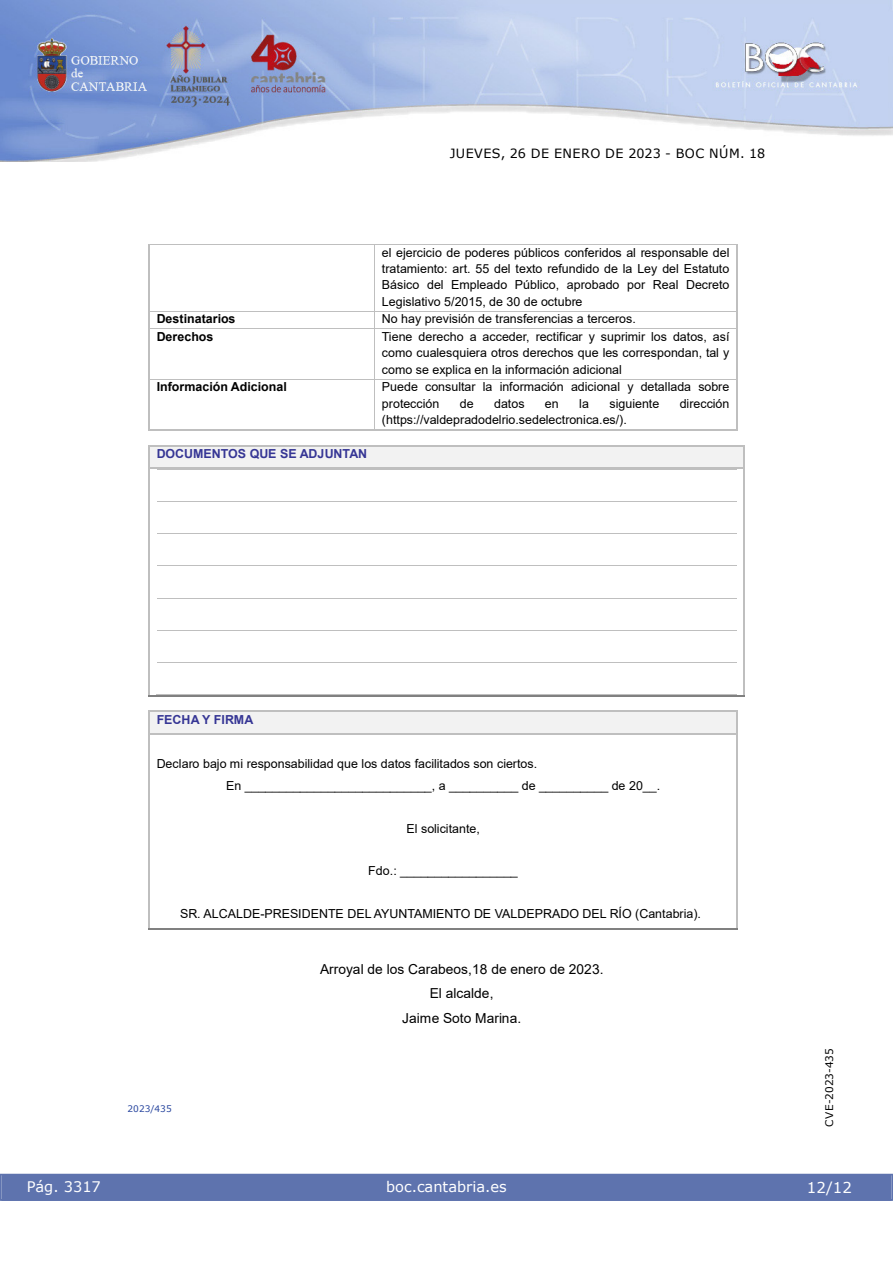
<style>
.page{position:relative;width:893px;height:1263px;background:#fff}
.page>*{position:absolute;margin:0;border:0;box-sizing:border-box;transform-origin:0 0}
.t1{font:15px "Verdana 2";color:#fff}
.t2{font:14.55px "Verdana 2";color:#fff}
.t3{font:13.8px/24.2px "Arial";color:#000;text-align:center}
.t4{font:12.75px "Verdana 2";letter-spacing:.035em;color:#000}
.t5{font:12.45px/16.4px "Arial";letter-spacing:.005em;color:#000;text-align:justify}
.t6{font:700 12.45px "Arial";color:#000}
.t7{font:700 12.45px "Arial";color:#363695}
.t8{font:10.5px "Verdana 2";color:#000}
.numero_exp{font:9px "Verdana 2";color:#27459e}
</style>
<div class="page">
<img style="left:0;top:0;width:893px;height:161px">
<div style="left:1px;top:1174px;width:890px;height:27px;background:#5e73ae"></div>
<hr style="left:148px;top:244px;width:226px;height:1px;background:#bfbfbf">
<hr style="left:375px;top:244px;width:361px;height:1px;background:#bfbfbf">
<hr style="left:148px;top:245px;width:2px;height:66px;background:#bfbfbf">
<hr style="left:374px;top:245px;width:1px;height:66px;background:#bfbfbf">
<hr style="left:736px;top:245px;width:1px;height:66px;background:#bfbfbf">
<hr style="left:150px;top:311px;width:224px;height:1px;background:#bfbfbf">
<hr style="left:375px;top:311px;width:361px;height:1px;background:#bfbfbf">
<svg style="left:148px;top:311px;width:2px;height:18px"></svg>
<hr style="left:150px;top:328px;width:224px;height:1px;background:#bfbfbf">
<svg style="left:374px;top:311px;width:1px;height:18px"></svg>
<hr style="left:375px;top:328px;width:361px;height:1px;background:#bfbfbf">
<svg style="left:736px;top:311px;width:1px;height:18px"></svg>
<hr style="left:148px;top:329px;width:2px;height:50px;background:#bfbfbf">
<hr style="left:374px;top:329px;width:1px;height:50px;background:#bfbfbf">
<hr style="left:736px;top:329px;width:1px;height:50px;background:#bfbfbf">
<hr style="left:150px;top:379px;width:224px;height:1px;background:#bfbfbf">
<hr style="left:375px;top:379px;width:361px;height:1px;background:#bfbfbf">
<hr style="left:148px;top:380px;width:2px;height:49px;background:#bfbfbf">
<hr style="left:150px;top:429px;width:224px;height:2px;background:#bfbfbf">
<hr style="left:374px;top:380px;width:1px;height:49px;background:#bfbfbf">
<hr style="left:375px;top:429px;width:361px;height:2px;background:#bfbfbf">
<hr style="left:736px;top:380px;width:1px;height:49px;background:#bfbfbf">
<div style="left:150px;top:446px;width:594px;height:22px;background:#f2f2f2"></div>
<hr style="left:150px;top:445px;width:594px;height:1px;background:#bfbfbf">
<hr style="left:148px;top:446px;width:2px;height:22px;background:#bfbfbf">
<hr style="left:157px;top:469px;width:580px;height:1px;background:#bfbfbf">
<hr style="left:157px;top:501px;width:580px;height:1px;background:#bfbfbf">
<hr style="left:157px;top:533px;width:580px;height:1px;background:#bfbfbf">
<hr style="left:157px;top:565px;width:580px;height:1px;background:#bfbfbf">
<hr style="left:157px;top:598px;width:580px;height:1px;background:#bfbfbf">
<hr style="left:157px;top:630px;width:580px;height:1px;background:#bfbfbf">
<hr style="left:157px;top:662px;width:580px;height:1px;background:#bfbfbf">
<hr style="left:156px;top:694px;width:581px;height:1px;background:#bfbfbf">
<hr style="left:150px;top:468px;width:594px;height:1px;background:#bfbfbf">
<svg style="left:744px;top:445px;width:1px;height:24px"></svg>
<hr style="left:148px;top:469px;width:2px;height:226px;background:#bfbfbf">
<hr style="left:150px;top:695px;width:594px;height:1px;background:#808080">
<hr style="left:744px;top:469px;width:1px;height:226px;background:#bfbfbf">
<div style="left:150px;top:712px;width:586px;height:22px;background:#f2f2f2"></div>
<hr style="left:150px;top:711px;width:586px;height:1px;background:#bfbfbf">
<hr style="left:148px;top:712px;width:2px;height:22px;background:#bfbfbf">
<hr style="left:150px;top:734px;width:586px;height:1px;background:#bfbfbf">
<svg style="left:736px;top:711px;width:1px;height:24px"></svg>
<hr style="left:148px;top:735px;width:2px;height:193px;background:#bfbfbf">
<hr style="left:150px;top:928px;width:586px;height:1px;background:#808080">
<hr style="left:736px;top:735px;width:1px;height:193px;background:#bfbfbf">
<p class="t4" style="left:450px;top:144px;width:317px">JUEVES, 26 DE ENERO DE 2023 - BOC NÚM. 18</p>
<p class="t5" style="left:382px;top:244px;width:349px">el ejercicio de poderes públicos conferidos al responsable del tratamiento: art. 55 del texto refundido de la Ley del Estatuto Básico del Empleado Público, aprobado por Real Decreto Legislativo 5/2015, de 30 de octubre</p>
<p class="t6" style="left:157px;top:310px;width:80px">Destinatarios</p>
<p class="t5" style="left:382px;top:311px;width:255px">No hay previsión de transferencias a terceros.</p>
<p class="t6" style="left:157px;top:328px;width:58px">Derechos</p>
<p class="t5" style="left:382px;top:328px;width:349px">Tiene derecho a acceder, rectificar y suprimir los datos, así como cualesquiera otros derechos que les correspondan, tal y como se explica en la información adicional</p>
<p class="t6" style="left:157px;top:378px;width:132px">Información Adicional</p>
<p class="t5" style="left:382px;top:379px;width:349px">Puede consultar la información adicional y detallada sobre protección</p>
<p class="t5" style="left:460px;top:395px;width:15px">de</p>
<p class="t5" style="left:494px;top:395px;width:32px">datos</p>
<p class="t5" style="left:545px;top:395px;width:15px">en</p>
<p class="t5" style="left:579px;top:395px;width:11px">la</p>
<p class="t5" style="left:609px;top:395px;width:51px">siguiente</p>
<p class="t5" style="left:680px;top:395px;width:51px">dirección</p>
<p class="t5" style="left:382px;top:412px;width:246px">(https://valdepradodelrio.sedelectronica.es/).</p>
<p class="t7" style="left:157px;top:444px;width:212px">DOCUMENTOS QUE SE ADJUNTAN</p>
<p class="t7" style="left:157px;top:710px;width:98px">FECHA Y FIRMA</p>
<p class="t5" style="left:226px;top:753px;width:436px;line-height:21.5px;text-indent:-69px">Declaro bajo mi responsabilidad que los datos facilitados son ciertos.<br>En ___________________________, a __________ de __________ de 20__.</p>
<p class="t5" style="left:406px;top:820px;width:75px">El solicitante,</p>
<p class="t5" style="left:368px;top:863px;width:151px">Fdo.: _________________</p>
<p class="t5" style="left:180px;top:906px;width:522px">SR. ALCALDE-PRESIDENTE DEL AYUNTAMIENTO DE VALDEPRADO DEL RÍO (Cantabria).</p>
<p class="numero_exp" style="left:128px;top:1102px;width:46px">2023/435</p>
<p class="t3" style="left:320px;top:957px;width:285px">Arroyal de los Carabeos,18 de enero de 2023.<br>El alcalde,<br>Jaime Soto Marina.</p>
<p class="t2" style="left:27px;top:1177px;width:76px">Pág. 3317</p>
<p class="t2" style="left:386px;top:1177px;width:122px">boc.cantabria.es</p>
<p class="t8" style="left:822px;top:1126px;width:80px;rotate:-90deg">CVE-2023-435</p>
<p class="t1" style="left:807px;top:1177px;width:46px">12/12</p>
</div>
